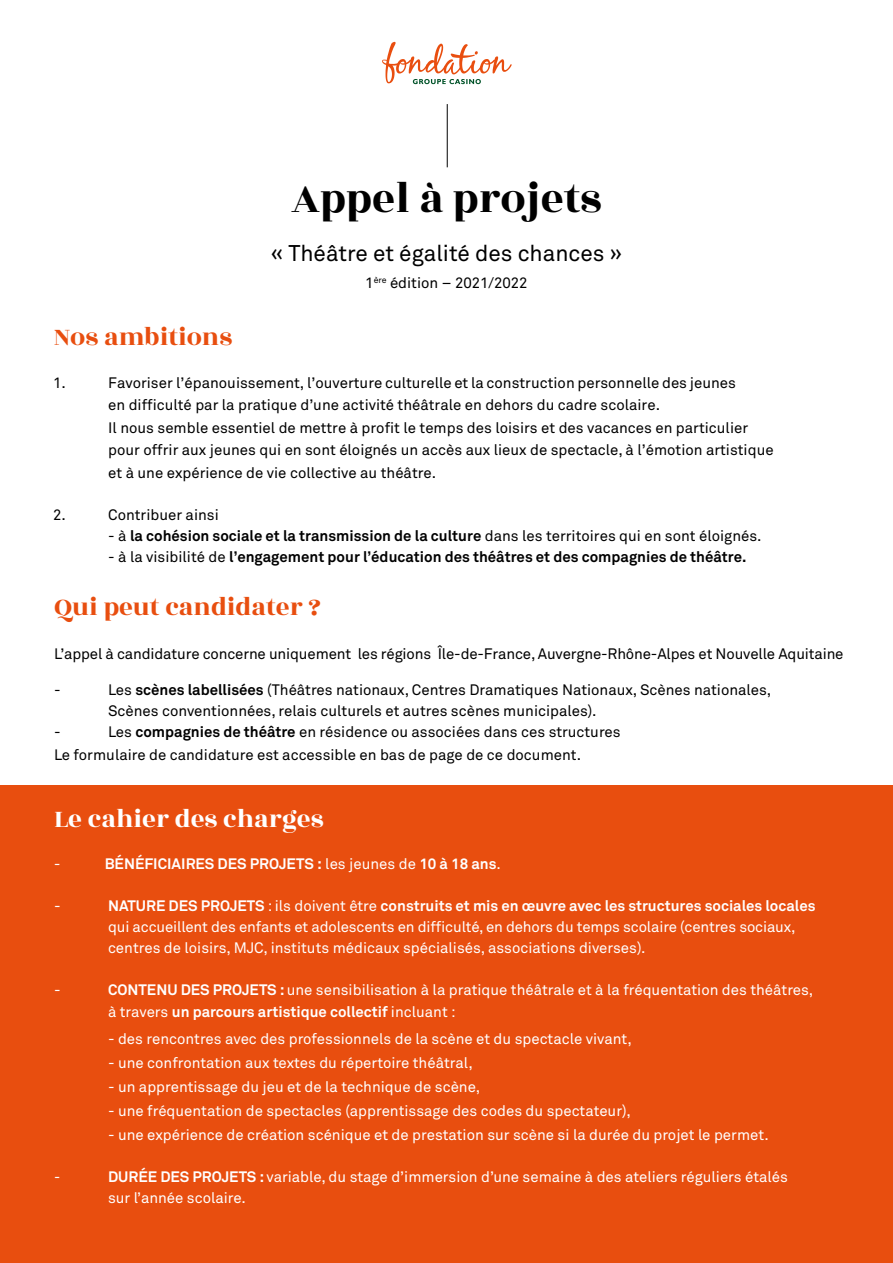
<style>
.page{position:relative;width:893px;height:1263px;background:#fff}
.page>*{position:absolute;margin:0;border:0;box-sizing:border-box;transform-origin:0 0}
.t1{font:45px "Rozha One";color:#000}
.t2{font:27px "Rozha One";color:#e84e0f}
.t3{font:27px "Rozha One";color:#fff}
.t4{font:22.5px "Akkurat Pro";color:#000}
.t5{font:15px/21px "Akkurat Pro";color:#fff}
.t6{font:15px/22.5px "Akkurat Pro";color:#000}
.t7{font:700 15px "Akkurat Pro";color:#000}
.t8{font:700 15px "Akkurat Pro";color:#fff}
.t9{font:italic 15px "Akkurat Pro";color:#fff}
.t10{font:15px "Akkurat Pro";color:#fff;scale:.94 1}
.s1{font-weight:400}
.s2{font-weight:700}
</style>
<div class="page">
<div style="left:0;top:786px;width:893px;height:477px;background:#e84e0f"></div>
<hr style="left:447px;top:104px;width:1px;height:63px;background:#000">
<svg style="left:382px;top:42px;width:130px;height:42px"></svg>
<h1 class="t1" style="left:291px;top:167px;width:312px">Appel à projets</h1>
<h3 class="t4" style="left:271px;top:240px;width:353px">« Théâtre et égalité des chances »</h3>
<p class="t6" style="left:365px;top:272px;width:164px">1<sup>ère</sup> édition – 2021/2022</p>
<h2 class="t2" style="left:54px;top:318px;width:180px">Nos ambitions</h2>
<p class="t6" style="left:53px;top:372px;width:14px">1.</p>
<p class="t6" style="left:108px;top:372px;width:667px">Favoriser l’épanouissement, l’ouverture culturelle et la construction personnelle des jeunes<br>en difficulté par la pratique d’une activité théâtrale en dehors du cadre scolaire.<br>Il nous semble essentiel de mettre à profit le temps des loisirs et des vacances en particulier pour offrir aux jeunes qui en sont éloignés un accès aux lieux de spectacle, à l’émotion artistique et à une expérience de vie collective au théâtre.</p>
<p class="t6" style="left:53px;top:504px;width:14px">2.</p>
<p class="t6" style="left:108px;top:504px;width:112px">Contribuer ainsi</p>
<p class="t7" style="left:108px;top:526px;width:655px"><span class="s1">- à</span> la cohésion sociale et la transmission de la culture <span class="s1">dans les territoires qui en sont éloignés.</span></p>
<p class="t7" style="left:108px;top:547px;width:640px"><span class="s1">- à la visibilité de</span> l’engagement pour l’éducation des théâtres et des compagnies de théâtre.</p>
<h2 class="t2" style="left:54px;top:588px;width:268px">Qui peut candidater ?</h2>
<p class="t6" style="left:54px;top:642px;width:791px">L’appel à candidature concerne uniquement les régions Île-de-France, Auvergne-Rhône-Alpes et Nouvelle Aquitaine</p>
<p class="t6" style="left:54px;top:679px;width:8px">-</p>
<p class="t6" style="left:108px;top:680px;width:665px;line-height:21px">Les <span class="s2">scènes labellisées</span> (Théâtres nationaux, Centres Dramatiques Nationaux, Scènes nationales,<br>Scènes conventionnées, relais culturels et autres scènes municipales).</p>
<p class="t6" style="left:54px;top:721px;width:8px">-</p>
<p class="t6" style="left:54px;top:721px;width:568px;text-indent:54px">Les <span class="s2">compagnies de théâtre</span> en résidence ou associées dans ces structures<br>Le formulaire de candidature est accessible en bas de page de ce document.</p>
<h2 class="t3" style="left:54px;top:800px;width:271px">Le cahier des charges</h2>
<p class="t9" style="left:54px;top:855px;width:8px">-</p>
<p class="t8" style="left:105px;top:855px;width:398px">BÉNÉFICIAIRES DES PROJETS : <span class="s1">les jeunes de</span> 10 à 18 ans<span class="s1">.</span></p>
<p class="t5" style="left:54px;top:896px;width:8px">-</p>
<p class="t5" style="left:108px;top:896px;width:709px"><span class="s2">NATURE DES PROJETS</span> : ils doivent être <span class="s2">construits et mis en œuvre avec les structures sociales locales </span>qui accueillent des enfants et adolescents en difficulté, en dehors du temps scolaire (centres sociaux, centres de loisirs, MJC, instituts médicaux spécialisés, associations diverses).</p>
<p class="t5" style="left:54px;top:980px;width:8px">-</p>
<p class="t5" style="left:108px;top:980px;width:707px"><span class="s2">CONTENU DES PROJETS :</span> une sensibilisation à la pratique théâtrale et à la fréquentation des théâtres, à travers <span class="s2">un parcours artistique collectif</span> incluant :</p>
<p class="t5" style="left:108px;top:1028px;width:526px">- des rencontres avec des professionnels de la scène et du spectacle vivant,</p>
<p class="t5" style="left:108px;top:1052px;width:366px">- une confrontation aux textes du répertoire théâtral,</p>
<p class="t5" style="left:108px;top:1076px;width:374px">- un apprentissage du jeu et de la technique de scène,</p>
<p class="t5" style="left:108px;top:1100px;width:524px">- une fréquentation de spectacles (apprentissage des codes du spectateur),</p>
<p class="t5" style="left:108px;top:1124px;width:662px">- une expérience de création scénique et de prestation sur scène si la durée du projet le permet.</p>
<p class="t10" style="left:54px;top:1167px;width:8px">-</p>
<p class="t5" style="left:108px;top:1166px;width:681px"><span class="s2">DURÉE DES PROJETS :</span> variable, du stage d’immersion d’une semaine à des ateliers réguliers étalés sur l’année scolaire.</p>
</div>
